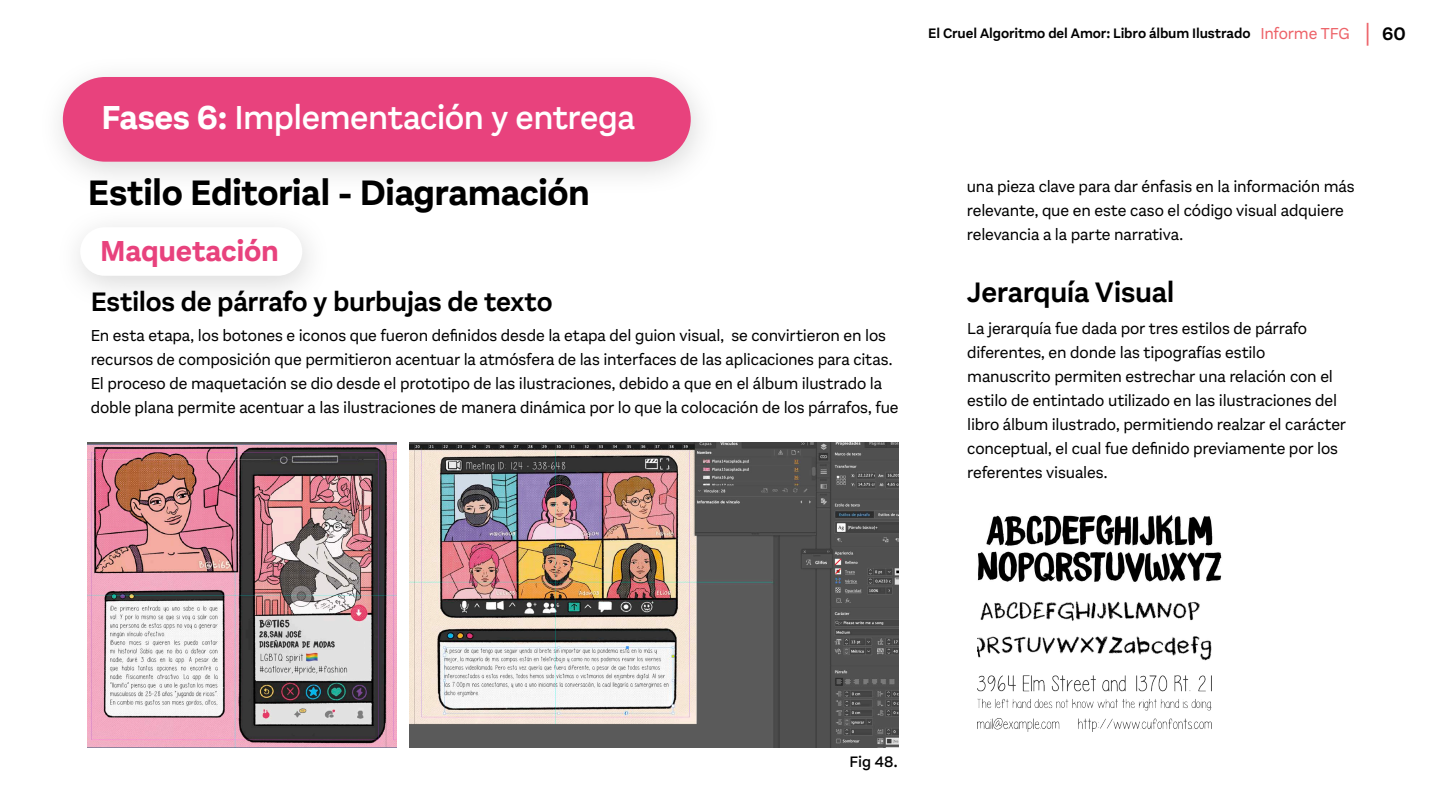
<style>
.page{position:relative;width:1440px;height:810px;background:#fff}
.page>*{position:absolute;margin:0;border:0;box-sizing:border-box;transform-origin:0 0}
.t1{font:700 36.75px "Aestetico";letter-spacing:-.015em;color:#000}
.Sub4{font:500 34.5px "Aestetico";letter-spacing:-.015em;color:#fff}
.Sub4-2{font:700 30px "Aestetico";letter-spacing:-.01em;color:#e8427d}
.Sub4-3{font:600 29.25px "Aestetico";letter-spacing:-.01em;color:#000}
.Sub4-4{font:600 27.75px "Aestetico";letter-spacing:-.01em;color:#000}
.t2{font:16.5px/24px "Aestetico";letter-spacing:-.01em;color:#000}
.t3{font:500 15.75px "Aestetico";color:#000}
.t4{font:600 14.25px "Aestetico";letter-spacing:-.005em;color:#000}
.s1{font-weight:700}
.s2{font-weight:400;font-size:16.5px;color:#ed6369}
.s3{font-weight:300;font-size:26.25px;color:#ed6369}
.s4{font-size:18.75px}
</style>
<div class="page">
<div style="left:38px;top:56px;width:682px;height:140px;background:#878787;opacity:.31"></div>
<div style="left:63px;top:77px;width:628px;height:85px;background:#e8427d;border-radius:42px"></div>
<div style="left:56px;top:206px;width:275px;height:104px;background:#878787;opacity:.31"></div>
<div style="left:80px;top:227px;width:222px;height:49px;background:#fff;border-radius:24px"></div>
<img style="left:410px;top:443px;width:488px;height:305px">
<img style="left:88px;top:443px;width:309px;height:305px">
<img style="left:977px;top:675px;width:234px;height:56px">
<img style="left:978px;top:515px;width:244px;height:67px">
<img style="left:977px;top:601px;width:234px;height:60px">
<p class="Sub4" style="left:101px;top:97px;width:535px"><span class="s1">Fases 6:</span> Implementación y entrega</p>
<p class="t1" style="left:88px;top:171px;width:504px">Estilo Editorial - Diagramación</p>
<p class="Sub4-2" style="left:100px;top:233px;width:180px">Maquetación</p>
<p class="Sub4-4" style="left:91px;top:286px;width:463px">Estilos de párrafo y burbujas de texto</p>
<p class="t2" style="left:91px;top:324px;width:810px">En esta etapa, los botones e iconos que fueron definidos desde la etapa del guion visual, se convirtieron en los recursos de composición que permitieron acentuar la atmósfera de las interfaces de las aplicaciones para citas.<br>El proceso de maquetación se dio desde el prototipo de las ilustraciones, debido a que en el álbum ilustrado la doble plana permite acentuar a las ilustraciones de manera dinámica por lo que la colocación de los párrafos, fue</p>
<p class="t4" style="left:928px;top:25px;width:479px">El Cruel Algoritmo del Amor: Libro álbum Ilustrado <span class="s2">Informe TFG</span> <span class="s3">|</span> <span class="s4">60</span></p>
<p class="t2" style="left:967px;top:175px;width:389px">una pieza clave para dar énfasis en la información más relevante, que en este caso el código visual adquiere relevancia a la parte narrativa.</p>
<p class="Sub4-3" style="left:967px;top:275px;width:209px">Jerarquía Visual</p>
<p class="t2" style="left:967px;top:317px;width:380px">La jerarquía fue dada por tres estilos de párrafo diferentes, en donde las tipografías estilo manuscrito permiten estrechar una relación con el estilo de entintado utilizado en las ilustraciones del libro álbum ilustrado, permitiendo realzar el carácter conceptual, el cual fue definido previamente por los referentes visuales.</p>
<p class="t3" style="left:850px;top:752px;width:50px">Fig 48.</p>
</div>
